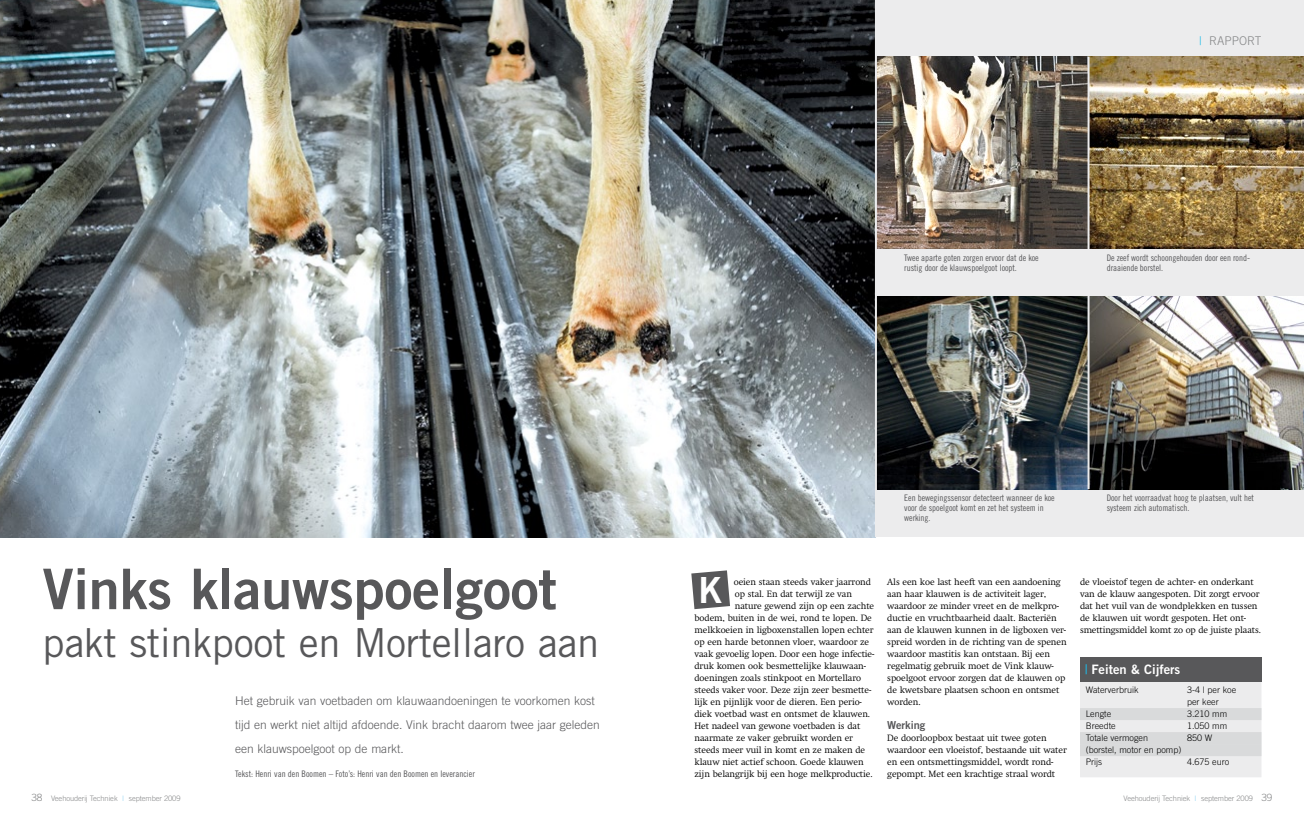
<style>
.page{position:relative;width:1304px;height:837px;background:#fff}
.page>*{position:absolute;margin:0;border:0;box-sizing:border-box;transform-origin:0 0}
.t1{font:56px "Trade Gothic LT Std Bd 2";letter-spacing:-.005em;color:#58585a}
.t2{font:40px "Trade Gothic LT Std";letter-spacing:-.01em;color:#58585a}
.t3{font:36px "Trade Gothic LT Std Bd 2";color:#fff}
.t4{font:13px "Trade Gothic LT Std Bd 2";color:#fff}
.t5{font:300 12px/24px "Trade Gothic LT Std";color:#58585a}
.t6{font:300 12px "Trade Gothic LT Std";color:#878889}
.t7{font:11px "Trade Gothic LT Std Bd 2";color:#58585a}
.t8{font:300 9px/12px "Swift";letter-spacing:-.005em;color:#000}
.t9{font:9px/10px "Trade Gothic LT Std Cn 18";letter-spacing:-.005em;color:#58585a}
.t10{font:300 9px/12px "Trade Gothic LT Std";color:#000}
.t11{font:300 7.5px "Trade Gothic LT Std";letter-spacing:-.01em;color:#878889}
.s1{font-size:10px}
.s2{font-weight:400;color:#9dd8f3}
.s3{color:#1dbbe9}
</style>
<div class="page">
<div style="left:876px;top:0;width:428px;height:537px;background:#ececed"></div>
<img style="left:0;top:0;width:875px;height:537px">
<img style="left:877px;top:57px;width:211px;height:192px">
<img style="left:1090px;top:57px;width:214px;height:192px">
<img style="left:877px;top:297px;width:211px;height:192px">
<img style="left:1090px;top:297px;width:214px;height:192px">
<hr style="left:875px;top:0;width:2px;height:537px;background:#ececed">
<svg style="left:691px;top:570px;width:39px;height:39px;background:#727274"></svg>
<svg style="left:1080px;top:657px;width:181px;height:120px;background:#c7c7c9"></svg>
<h1 class="t1" style="left:43px;top:554px;width:516px">Vinks klauwspoelgoot</h1>
<h2 class="t2" style="left:43px;top:618px;width:558px">pakt stinkpoot en Mortellaro aan</h2>
<p class="t11" style="left:31px;top:793px;width:151px"><span class="s1">38</span> Veehouderij Techniek <span class="s2">l</span> september 2009</p>
<h3 class="t5" style="left:235px;top:688px;width:366px">Het gebruik van voetbaden om klauwaandoeningen te voorkomen kost tijd en werkt niet altijd afdoende. Vink bracht daarom twee jaar geleden een klauwspoelgoot op de markt.</h3>
<p class="t9" style="left:235px;top:768px;width:241px">Tekst: Henri van den Boomen – Foto’s: Henri van den Boomen en leverancier</p>
<h3 class="t6" style="left:1199px;top:33px;width:60px"><span class="s3">|</span> rapport</h3>
<p class="t9" style="left:904px;top:252px;width:136px">Twee aparte goten zorgen ervoor dat de koe rustig door de klauwspoelgoot loopt.</p>
<p class="t9" style="left:1107px;top:252px;width:145px">De zeef wordt schoongehouden door een rond&shy;draaiende borstel.</p>
<p class="t9" style="left:904px;top:492px;width:152px">Een bewegingssensor detecteert wanneer de koe voor de spoelgoot komt en zet het systeem in werking.</p>
<p class="t9" style="left:1107px;top:492px;width:149px">Door het voorraadvat hoog te plaatsen, vult het systeem zich automatisch.</p>
<h3 class="t3" style="left:699px;top:567px;width:26px">K</h3>
<p class="t8" style="left:734px;top:576px;width:139px">oeien staan steeds vaker jaarrond</p>
<p class="t8" style="left:735px;top:588px;width:119px">op stal. En dat terwijl ze van</p>
<p class="t8" style="left:735px;top:600px;width:141px">nature gewend zijn op een zachte</p>
<p class="t8" style="left:694px;top:612px;width:179px">bodem, buiten in de wei, rond te lopen. De</p>
<p class="t8" style="left:694px;top:624px;width:181px">melkkoeien in ligboxenstallen lopen echter</p>
<p class="t8" style="left:694px;top:636px;width:176px">op een harde betonnen vloer, waardoor ze</p>
<p class="t8" style="left:694px;top:648px;width:181px">vaak gevoelig lopen. Door een hoge infectie-</p>
<p class="t8" style="left:694px;top:660px;width:173px">druk komen ook besmettelijke klauwaan-</p>
<p class="t8" style="left:694px;top:672px;width:168px">doeningen zoals stinkpoot en Mortellaro</p>
<p class="t8" style="left:694px;top:684px;width:178px">steeds vaker voor. Deze zijn zeer besmette-</p>
<p class="t8" style="left:694px;top:696px;width:169px">lijk en pijnlijk voor de dieren. Een perio-</p>
<p class="t8" style="left:694px;top:708px;width:177px">diek voetbad wast en ontsmet de klauwen.</p>
<p class="t8" style="left:694px;top:720px;width:167px">Het nadeel van gewone voetbaden is dat</p>
<p class="t8" style="left:694px;top:732px;width:160px">naarmate ze vaker gebruikt worden er</p>
<p class="t8" style="left:694px;top:744px;width:172px">steeds meer vuil in komt en ze maken de</p>
<p class="t8" style="left:694px;top:756px;width:171px">klauw niet actief schoon. Goede klauwen</p>
<p class="t8" style="left:694px;top:768px;width:180px">zijn belangrijk bij een hoge melkproductie.</p>
<p class="t8" style="left:887px;top:576px;width:181px">Als een koe last heeft van een aandoening aan haar klauwen is de activiteit lager, waardoor ze minder vreet en de melkpro&shy;ductie en vruchtbaarheid daalt. Bacteriën aan de klauwen kunnen in de ligboxen ver&shy;spreid worden in de richting van de spenen waardoor mastitis kan ontstaan. Bij een regelmatig gebruik moet de Vink klauw&shy;spoelgoot ervoor zorgen dat de klauwen op de kwetsbare plaatsen schoon en ontsmet worden.</p>
<p class="t7" style="left:887px;top:718px;width:40px">Werking</p>
<p class="t8" style="left:887px;top:732px;width:181px">De doorloopbox bestaat uit twee goten waardoor een vloeistof, bestaande uit water en een ontsmettingsmiddel, wordt rond&shy;gepompt. Met een krachtige straal wordt</p>
<p class="t8" style="left:1080px;top:576px;width:183px">de vloeistof tegen de achter- en onderkant van de klauw aangespoten. Dit zorgt ervoor dat het vuil van de wondplekken en tussen de klauwen uit wordt gespoten. Het ont&shy;smettingsmiddel komt zo op de juiste plaats.</p>
<h3 class="t4" style="left:1091px;top:661px;width:90px">Feiten &amp; Cijfers</h3>
<p class="t10" style="left:1086px;top:683px;width:54px">Waterverbruik</p>
<p class="t10" style="left:1187px;top:683px;width:51px">3-4 l per koe per keer</p>
<p class="t10" style="left:1086px;top:707px;width:27px">Lengte</p>
<p class="t10" style="left:1187px;top:707px;width:42px">3.210 mm</p>
<p class="t10" style="left:1086px;top:719px;width:32px">Breedte</p>
<p class="t10" style="left:1187px;top:719px;width:42px">1.050 mm</p>
<p class="t10" style="left:1086px;top:731px;width:64px">Totale vermogen</p>
<p class="t10" style="left:1187px;top:731px;width:27px">850 W</p>
<p class="t10" style="left:1086px;top:743px;width:97px">(borstel, motor en pomp)<br>Prijs</p>
<p class="t10" style="left:1187px;top:755px;width:44px">4.675 euro</p>
<p class="t11" style="left:1123px;top:793px;width:151px">Veehouderij Techniek <span class="s2">l</span> september 2009 <span class="s1">39</span></p>
</div>
